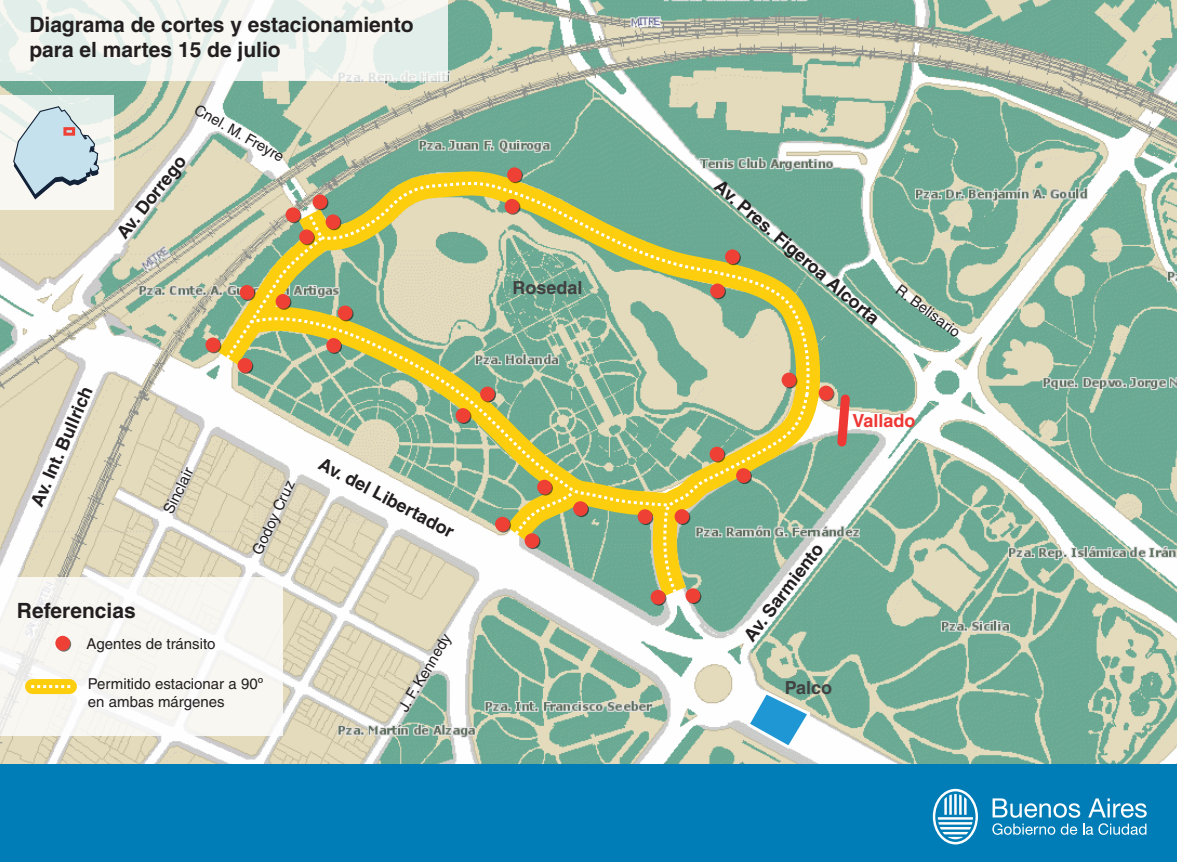
<style>
.page{position:relative;width:1177px;height:862px;background:#fff}
.page>*{position:absolute;margin:0;border:0;box-sizing:border-box;transform-origin:0 0}
.t1{font:700 21px/25.2px "Helvetica";color:#231f20}
.t2{font:700 18px "Helvetica";color:#231f20}
.t3{font:700 18px "Helvetica";color:#414142}
.t4{font:700 18px "Helvetica";color:#ef3734}
.t5{font:15px/18px "Helvetica";color:#231f20}
</style>
<div class="page">
<img style="left:0;top:0;width:1177px;height:764px">
<svg style="left:744px;top:688px;width:69px;height:63px"></svg>
<svg style="left:0;top:95px;width:113px;height:114px;fill:#f9f7f1"></svg>
<svg style="left:13px;top:105px;width:87px;height:94px"></svg>
<div style="left:63px;top:127px;width:12px;height:9px;border:3px solid #ef4036"></div>
<svg style="left:835px;top:389px;width:20px;height:62px"></svg>
<svg style="left:0;top:0;width:448px;height:81px"></svg>
<div style="left:0;top:576px;width:282px;height:159px;background:linear-gradient(to bottom,#f8f7f2,#f8f7f0)"></div>
<div style="left:0;top:764px;width:1177px;height:97px;background:#007db6"></div>
<svg style="left:294px;top:155px;width:546px;height:267px;background:#87b398"></svg>
<svg style="left:633px;top:366px;width:202px;height:257px"></svg>
<svg style="left:223px;top:391px;width:437px;height:139px"></svg>
<div style="left:33px;top:678px;width:36px;height:15px;background:#fcce0d"></div>
<svg style="left:31px;top:684px;width:40px;height:3px"></svg>
<div style="left:507px;top:167px;width:15px;height:15px;background:#ef4036;border-radius:50%"></div>
<svg style="left:820px;top:386px;width:14px;height:15px"></svg>
<div style="left:819px;top:385px;width:14px;height:15px;background:#ef4036;border-radius:50%"></div>
<svg style="left:639px;top:510px;width:14px;height:15px"></svg>
<div style="left:638px;top:509px;width:14px;height:14px;background:#ef4036;border-radius:50%"></div>
<svg style="left:687px;top:589px;width:14px;height:14px"></svg>
<div style="left:686px;top:588px;width:14px;height:14px;background:#ef4036;border-radius:50%"></div>
<svg style="left:652px;top:590px;width:14px;height:15px"></svg>
<div style="left:651px;top:589px;width:14px;height:15px;background:#ef4036;border-radius:50%"></div>
<svg style="left:56px;top:636px;width:15px;height:15px"></svg>
<div style="left:55px;top:635px;width:15px;height:15px;background:#ef4036;border-radius:50%"></div>
<svg style="left:194px;top:182px;width:124px;height:209px;background:#c3c091"></svg>
<svg style="left:318px;top:180px;width:494px;height:219px;background:#b3c18c"></svg>
<svg style="left:660px;top:390px;width:150px;height:205px;background:#a6bb87"></svg>
<svg style="left:249px;top:312px;width:421px;height:196px;background:#acc39c"></svg>
<svg style="left:483px;top:458px;width:125px;height:109px;background:#b3bc81"></svg>
<svg style="left:992px;top:798px;width:155px;height:36px"></svg>
<svg style="left:933px;top:788px;width:45px;height:56px"></svg>
<h1 class="t1" style="left:29px;top:12px;width:386px">Diagrama de cortes y estacionamiento para el martes 15 de julio</h1>
<p class="t5" style="left:200px;top:100px;width:102px;rotate:30deg">Cnel. M. Freyre</p>
<p class="t2" style="left:112px;top:229px;width:102px;rotate:-52deg">Av. Dorrego</p>
<p class="t2" style="left:26px;top:500px;width:130px;rotate:-66deg">Av. Int. Bullrich</p>
<p class="t5" style="left:159px;top:508px;width:51px;rotate:-64deg">Sinclair</p>
<p class="t5" style="left:248px;top:549px;width:81px;rotate:-65deg">Godoy Cruz</p>
<h1 class="t1" style="left:17px;top:597px;width:120px">Referencias</h1>
<p class="t5" style="left:86px;top:634px;width:131px">Agentes de tránsito</p>
<p class="t5" style="left:88px;top:674px;width:177px">Permitido estacionar a 90º en ambas márgenes</p>
<p class="t2" style="left:325px;top:452px;width:152px;rotate:28deg">Av. del Libertador</p>
<p class="t5" style="left:394px;top:705px;width:89px;rotate:-59deg">J. F. Kennedy</p>
<p class="t3" style="left:513px;top:276px;width:72px">Rosedal</p>
<p class="t2" style="left:725px;top:175px;width:212px;rotate:41deg">Av. Pres. Figeroa Alcorta</p>
<p class="t5" style="left:903px;top:280px;width:78px;rotate:37deg">R. Belisario</p>
<p class="t4" style="left:852px;top:409px;width:64px">Vallado</p>
<p class="t2" style="left:739px;top:632px;width:120px;rotate:-53deg">Av. Sarmiento</p>
<p class="t3" style="left:785px;top:676px;width:49px">Palco</p>
</div>
